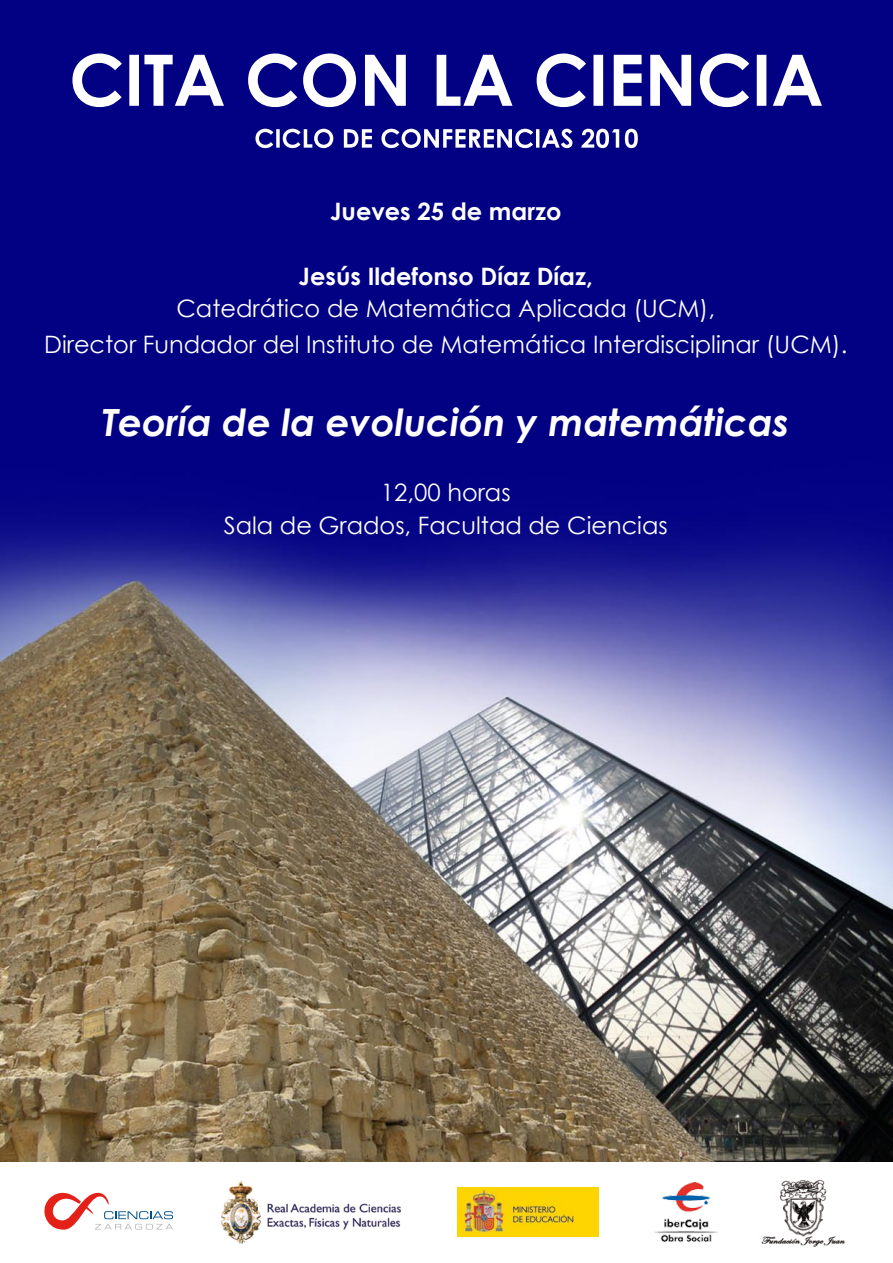
<style>
.page{position:relative;width:893px;height:1263px;background:#fff}
.page>*{position:absolute;margin:0;border:0;box-sizing:border-box;transform-origin:0 0}
.t1{font:italic 700 37.5px "Century Gothic";color:#fff}
.t2{font:24px/35.5px "Century Gothic";color:#fff;text-align:center}
.t3{font:700 24px "Century Gothic";color:#fff}
</style>
<div class="page">
<img style="left:0;top:0;width:893px;height:1162px">
<svg style="left:44px;top:1193px;width:129px;height:36px"></svg>
<img style="left:458px;top:1187px;width:140px;height:50px">
<img style="left:654px;top:1182px;width:63px;height:60px">
<img style="left:761px;top:1179px;width:84px;height:68px">
<img style="left:221px;top:1180px;width:180px;height:64px">
<svg style="left:72px;top:54px;width:750px;height:53px"></svg>
<svg style="left:255px;top:129px;width:383px;height:19px"></svg>
<p class="t3" style="left:330px;top:193px;width:233px">Jueves 25 de marzo</p>
<p class="t3" style="left:299px;top:258px;width:296px">Jesús Ildefonso Díaz Díaz,</p>
<p class="t2" style="left:44px;top:291px;width:805px">Catedrático de Matemática Aplicada (UCM),<br>Director Fundador del Instituto de Matemática Interdisciplinar (UCM).</p>
<h1 class="t1" style="left:102px;top:394px;width:688px">Teoría de la evolución y matemáticas</h1>
<p class="t2" style="left:224px;top:476px;width:446px;line-height:32.5px">12,00 horas<br>Sala de Grados, Facultad de Ciencias</p>
</div>
